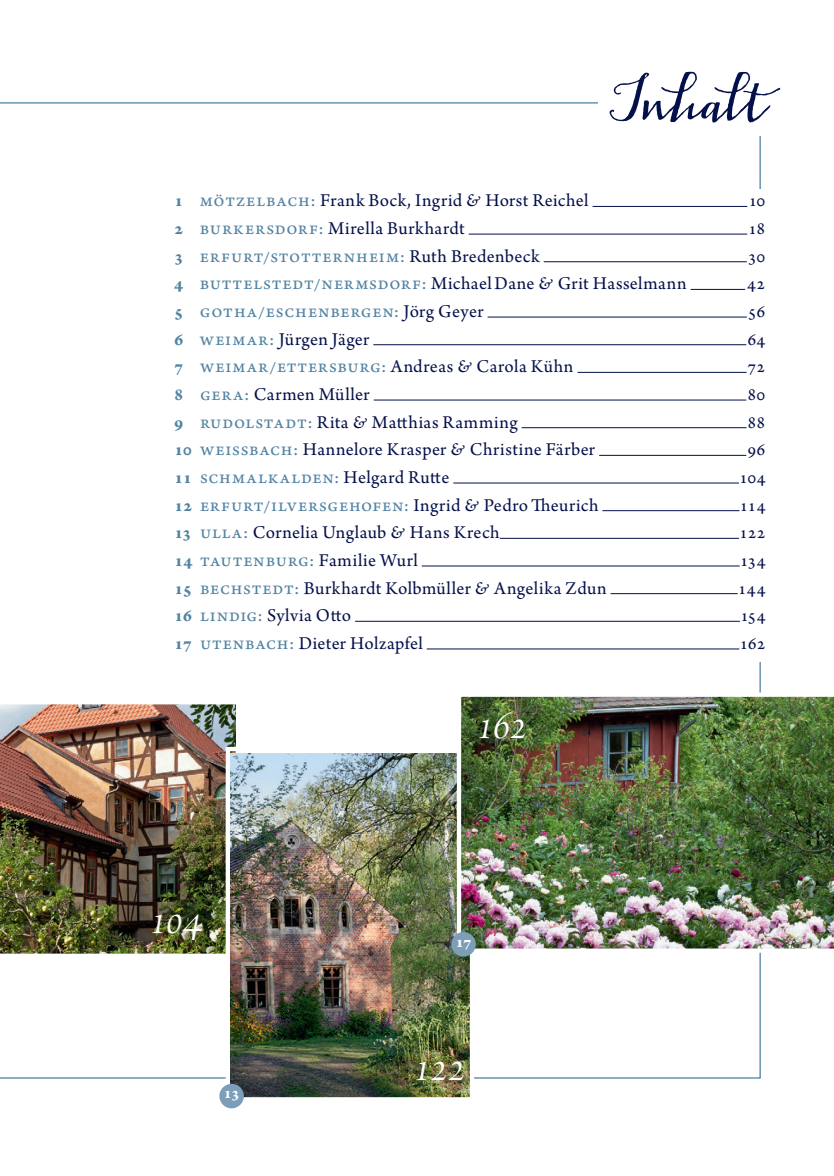
<style>
.page{position:relative;width:834px;height:1176px;background:#fff}
.page>*{position:absolute;margin:0;border:0;box-sizing:border-box;transform-origin:0 0}
.t1{font:68.08px "Gemmadonati";color:#04104a}
.t2{font:46.73px "Arno Pro Light Italic Display";letter-spacing:-.04em;color:#fff}
.t3{font:19.07px "Arno Pro";letter-spacing:.02em;color:#04104a}
.t4{font:19.07px "Arno Pro Sm Text";letter-spacing:.045em;color:#5283a2}
.t5{font:700 17.5px "Arno Pro";color:#fff}
.s1{font-weight:700;color:#5283a2}
.s2{font-family:"Arno Pro Sm Text";color:#5283a2}
.s3{font-family:"Arno Pro";font-weight:700}
.s4{font-family:"Arno Pro";color:#04104a}
</style>
<div class="page">
<img style="left:0;top:704px;width:236px;height:250px">
<img style="left:231px;top:753px;width:238px;height:343px">
<div style="left:226px;top:747px;width:248px;height:354px;border:4px solid #fff"></div>
<div style="left:219px;top:1084px;width:25px;height:24px;background:#7c9eb9;border-radius:50%"></div>
<img style="left:457px;top:692px;width:376px;height:261px">
<div style="left:451px;top:932px;width:24px;height:24px;background:#7c9eb9;border-radius:50%"></div>
<hr style="left:592px;top:206px;width:155px;height:1px;background:#04104a">
<hr style="left:468px;top:234px;width:279px;height:1px;background:#04104a">
<hr style="left:543px;top:261px;width:203px;height:1px;background:#04104a">
<hr style="left:690px;top:289px;width:55px;height:1px;background:#04104a">
<hr style="left:487px;top:317px;width:259px;height:1px;background:#04104a">
<hr style="left:373px;top:344px;width:373px;height:1px;background:#04104a">
<hr style="left:577px;top:372px;width:169px;height:1px;background:#04104a">
<hr style="left:373px;top:400px;width:373px;height:1px;background:#04104a">
<hr style="left:521px;top:427px;width:225px;height:1px;background:#04104a">
<hr style="left:599px;top:455px;width:147px;height:1px;background:#04104a">
<hr style="left:453px;top:483px;width:285px;height:1px;background:#04104a">
<hr style="left:602px;top:510px;width:137px;height:1px;background:#04104a">
<hr style="left:499px;top:538px;width:239px;height:1px;background:#04104a">
<hr style="left:421px;top:566px;width:318px;height:1px;background:#04104a">
<hr style="left:610px;top:593px;width:127px;height:1px;background:#04104a">
<hr style="left:355px;top:621px;width:384px;height:1px;background:#04104a">
<hr style="left:426px;top:648px;width:313px;height:1px;background:#04104a">
<h1 class="t1" style="left:606px;top:77px;width:160px">Inhalt</h1>
<p class="t3" style="left:174px;top:195px;width:416px"><span class="s1">1</span> <span class="s2">Mötzelbach:</span> Frank Bock, Ingrid &amp; Horst Reichel</p>
<p class="t3" style="left:748px;top:195px;width:19px">10</p>
<p class="t3" style="left:174px;top:222px;width:292px"><span class="s1">2</span> <span class="s2">Burkersdorf:</span> Mirella Burkhardt</p>
<p class="t3" style="left:748px;top:222px;width:19px">18</p>
<p class="t4" style="left:174px;top:244px;width:367px"><span class="s3">3</span> Erfurt/Stotternheim: <span class="s4">Ruth Bredenbeck</span></p>
<p class="t3" style="left:747px;top:250px;width:19px">30</p>
<p class="t3" style="left:174px;top:278px;width:514px"><span class="s1">4</span> <span class="s2">Buttelstedt/Nermsdorf:</span> MichaelDane &amp; Grit Hasselmann</p>
<p class="t3" style="left:747px;top:278px;width:20px">42</p>
<p class="t4" style="left:174px;top:299px;width:311px"><span class="s3">5</span> Gotha/Eschenbergen: <span class="s4">Jörg Geyer</span></p>
<p class="t3" style="left:747px;top:305px;width:19px">56</p>
<p class="t3" style="left:174px;top:333px;width:197px"><span class="s1">6</span> <span class="s2">Weimar:</span> Jürgen Jäger</p>
<p class="t3" style="left:747px;top:333px;width:20px">64</p>
<p class="t4" style="left:174px;top:355px;width:401px"><span class="s3">7</span> Weimar/Ettersburg: <span class="s4">Andreas &amp; Carola Kühn</span></p>
<p class="t3" style="left:747px;top:361px;width:19px">72</p>
<p class="t3" style="left:174px;top:388px;width:197px"><span class="s1">8</span> <span class="s2">Gera:</span> Carmen Müller</p>
<p class="t3" style="left:747px;top:388px;width:20px">80</p>
<p class="t3" style="left:174px;top:416px;width:345px"><span class="s1">9</span> <span class="s2">Rudolstadt:</span> Rita &amp; Matthias Ramming</p>
<p class="t3" style="left:747px;top:416px;width:19px">88</p>
<p class="t3" style="left:174px;top:444px;width:422px"><span class="s1">10</span> <span class="s2">Weissbach:</span> Hannelore Krasper &amp; Christine Färber</p>
<p class="t3" style="left:747px;top:444px;width:20px">96</p>
<p class="t4" style="left:174px;top:465px;width:277px"><span class="s3">11</span> Schmalkalden: <span class="s4">Helgard Rutte</span></p>
<p class="t3" style="left:739px;top:471px;width:28px">104</p>
<p class="t4" style="left:174px;top:493px;width:426px"><span class="s3">12</span> Erfurt/Ilversgehofen: <span class="s4">Ingrid &amp; PedroTheurich</span></p>
<p class="t3" style="left:739px;top:499px;width:27px">114</p>
<p class="t3" style="left:174px;top:527px;width:327px"><span class="s1">13</span> <span class="s2">Ulla:</span> Cornelia Unglaub &amp; Hans Krech</p>
<p class="t3" style="left:739px;top:527px;width:28px">122</p>
<p class="t4" style="left:174px;top:548px;width:245px"><span class="s3">14</span> Tautenburg: <span class="s4">Familie Wurl</span></p>
<p class="t3" style="left:739px;top:554px;width:27px">134</p>
<p class="t3" style="left:174px;top:582px;width:434px"><span class="s1">15</span> <span class="s2">Bechstedt:</span> Burkhardt Kolbmüller &amp; Angelika Zdun</p>
<p class="t3" style="left:737px;top:582px;width:29px">144</p>
<p class="t3" style="left:174px;top:610px;width:178px"><span class="s1">16</span> <span class="s2">Lindig:</span> Sylvia Otto</p>
<p class="t3" style="left:740px;top:610px;width:27px">154</p>
<p class="t3" style="left:174px;top:637px;width:250px"><span class="s1">17</span> <span class="s2">Utenbach:</span> Dieter Holzapfel</p>
<p class="t3" style="left:739px;top:637px;width:28px">162</p>
<h2 class="t2" style="left:149px;top:889px;width:55px">104</h2>
<p class="t5" style="left:223px;top:1088px;width:18px">13</p>
<h2 class="t2" style="left:476px;top:694px;width:53px">162</h2>
<p class="t5" style="left:455px;top:936px;width:18px">17</p>
<h2 class="t2" style="left:413px;top:1036px;width:55px">122</h2>
</div>
